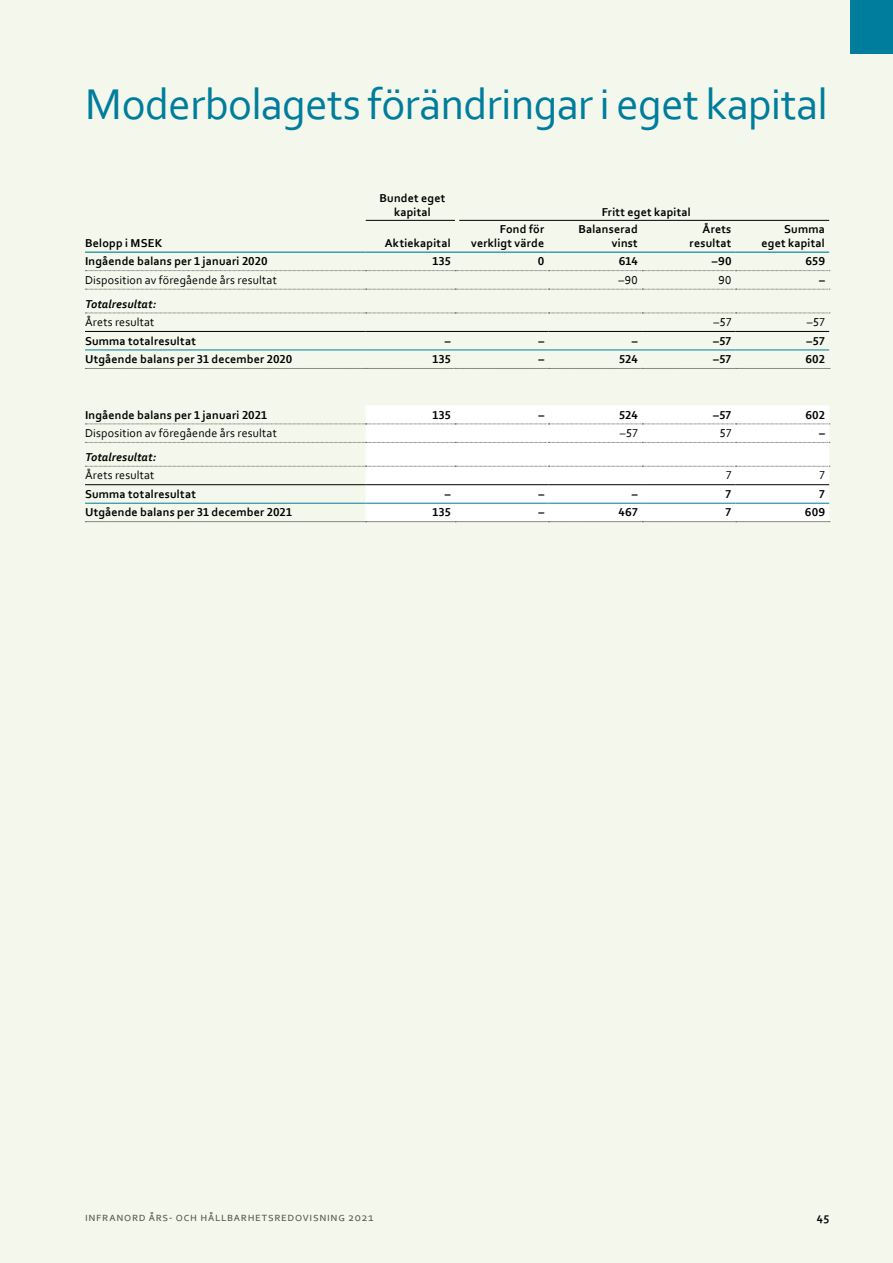
<style>
.page{position:relative;width:893px;height:1263px;background:#f4f8ec}
.page>*{position:absolute;margin:0;border:0;box-sizing:border-box;transform-origin:0 0}
.t1{font:45px "Corbel";letter-spacing:-.015em;color:#007d9c}
.t2{font:700 12px/13.5px "Corbel";letter-spacing:.015em;color:#000;text-align:right}
.t3{font:12px "Corbel";letter-spacing:.015em;color:#000}
.t4{font:12px "Corbel";letter-spacing:.05em;color:#57544b}
.t5{font:italic 700 12px "Corbel";letter-spacing:.005em;color:#000}
</style>
<div class="page">
<div style="left:850px;top:0;width:43px;height:54px;background:#007d9c"></div>
<div style="left:366px;top:405px;width:463px;height:116px;background:#fff"></div>
<svg style="left:85px;top:270px;width:745px;height:1px"></svg>
<svg style="left:85px;top:424px;width:745px;height:1px"></svg>
<svg style="left:85px;top:289px;width:745px;height:1px"></svg>
<svg style="left:85px;top:313px;width:745px;height:1px"></svg>
<svg style="left:85px;top:442px;width:745px;height:1px"></svg>
<svg style="left:85px;top:466px;width:745px;height:1px"></svg>
<hr style="left:85px;top:252px;width:281px;height:1px;background:#007d9c">
<hr style="left:366px;top:252px;width:89px;height:1px;background:#007d9c">
<hr style="left:455px;top:252px;width:94px;height:1px;background:#007d9c">
<hr style="left:549px;top:252px;width:93px;height:1px;background:#007d9c">
<hr style="left:642px;top:252px;width:94px;height:1px;background:#007d9c">
<hr style="left:736px;top:252px;width:93px;height:1px;background:#007d9c">
<hr style="left:85px;top:331px;width:281px;height:1px;background:#000">
<hr style="left:366px;top:331px;width:89px;height:1px;background:#000">
<hr style="left:455px;top:331px;width:94px;height:1px;background:#000">
<hr style="left:549px;top:331px;width:93px;height:1px;background:#000">
<hr style="left:642px;top:331px;width:94px;height:1px;background:#000">
<hr style="left:736px;top:331px;width:93px;height:1px;background:#000">
<hr style="left:85px;top:350px;width:281px;height:1px;background:#007d9c">
<hr style="left:366px;top:350px;width:89px;height:1px;background:#007d9c">
<hr style="left:455px;top:350px;width:94px;height:1px;background:#007d9c">
<hr style="left:549px;top:350px;width:93px;height:1px;background:#007d9c">
<hr style="left:642px;top:350px;width:94px;height:1px;background:#007d9c">
<hr style="left:736px;top:350px;width:93px;height:1px;background:#007d9c">
<svg style="left:85px;top:368px;width:745px;height:1px"></svg>
<hr style="left:85px;top:484px;width:281px;height:1px;background:#000">
<hr style="left:366px;top:484px;width:89px;height:1px;background:#000">
<hr style="left:455px;top:484px;width:94px;height:1px;background:#000">
<hr style="left:549px;top:484px;width:93px;height:1px;background:#000">
<hr style="left:642px;top:484px;width:94px;height:1px;background:#000">
<hr style="left:736px;top:484px;width:93px;height:1px;background:#000">
<hr style="left:85px;top:503px;width:281px;height:1px;background:#007d9c">
<hr style="left:366px;top:503px;width:89px;height:1px;background:#007d9c">
<hr style="left:455px;top:503px;width:94px;height:1px;background:#007d9c">
<hr style="left:549px;top:503px;width:93px;height:1px;background:#007d9c">
<hr style="left:642px;top:503px;width:94px;height:1px;background:#007d9c">
<hr style="left:736px;top:503px;width:93px;height:1px;background:#007d9c">
<svg style="left:85px;top:521px;width:745px;height:1px"></svg>
<hr style="left:366px;top:220px;width:89px;height:1px;background:#000">
<hr style="left:459px;top:220px;width:370px;height:1px;background:#000">
<h1 class="t1" style="left:85px;top:76px;width:744px">Moderbolagets förändringar i eget kapital</h1>
<p class="t2" style="left:380px;top:191px;width:67px;text-align:center">Bundet eget kapital</p>
<p class="t2" style="left:85px;top:236px;width:79px">Belopp i MSEK</p>
<p class="t2" style="left:385px;top:236px;width:67px">Aktiekapital</p>
<p class="t2" style="left:602px;top:205px;width:91px">Fritt eget kapital</p>
<p class="t2" style="left:471px;top:222px;width:75px">Fond för verkligt värde</p>
<p class="t2" style="left:578px;top:222px;width:61px">Balanserad vinst</p>
<p class="t2" style="left:690px;top:222px;width:43px">Årets resultat</p>
<p class="t2" style="left:761px;top:222px;width:65px">Summa eget kapital</p>
<p class="t2" style="left:85px;top:254px;width:184px">Ingående balans per 1 januari 2020</p>
<p class="t2" style="left:432px;top:254px;width:20px">135</p>
<p class="t2" style="left:538px;top:254px;width:8px">0</p>
<p class="t2" style="left:619px;top:254px;width:21px">614</p>
<p class="t2" style="left:712px;top:254px;width:21px">–90</p>
<p class="t2" style="left:805px;top:254px;width:21px">659</p>
<p class="t3" style="left:85px;top:272px;width:193px">Disposition av föregående års resultat</p>
<p class="t3" style="left:619px;top:272px;width:21px">–90</p>
<p class="t3" style="left:718px;top:272px;width:14px">90</p>
<p class="t2" style="left:819px;top:273px;width:7px">–</p>
<p class="t5" style="left:85px;top:296px;width:72px">Totalresultat:</p>
<p class="t3" style="left:85px;top:315px;width:71px">Årets resultat</p>
<p class="t3" style="left:713px;top:315px;width:19px">–57</p>
<p class="t3" style="left:807px;top:315px;width:19px">–57</p>
<p class="t2" style="left:85px;top:334px;width:112px">Summa totalresultat</p>
<p class="t2" style="left:445px;top:334px;width:7px">–</p>
<p class="t2" style="left:538px;top:334px;width:7px">–</p>
<p class="t2" style="left:632px;top:334px;width:7px">–</p>
<p class="t2" style="left:713px;top:334px;width:20px">–57</p>
<p class="t2" style="left:806px;top:334px;width:20px">–57</p>
<p class="t2" style="left:85px;top:352px;width:209px">Utgående balans per 31 december 2020</p>
<p class="t2" style="left:432px;top:352px;width:20px">135</p>
<p class="t2" style="left:538px;top:352px;width:7px">–</p>
<p class="t2" style="left:619px;top:352px;width:20px">524</p>
<p class="t2" style="left:713px;top:352px;width:20px">–57</p>
<p class="t2" style="left:805px;top:352px;width:21px">602</p>
<p class="t2" style="left:85px;top:408px;width:184px">Ingående balans per 1 januari 2021</p>
<p class="t2" style="left:432px;top:408px;width:20px">135</p>
<p class="t2" style="left:538px;top:408px;width:7px">–</p>
<p class="t2" style="left:619px;top:408px;width:20px">524</p>
<p class="t2" style="left:713px;top:408px;width:20px">–57</p>
<p class="t2" style="left:805px;top:408px;width:21px">602</p>
<p class="t3" style="left:85px;top:426px;width:193px">Disposition av föregående års resultat</p>
<p class="t3" style="left:620px;top:426px;width:19px">–57</p>
<p class="t3" style="left:720px;top:426px;width:13px">57</p>
<p class="t2" style="left:819px;top:426px;width:7px">–</p>
<p class="t5" style="left:85px;top:449px;width:72px">Totalresultat:</p>
<p class="t3" style="left:85px;top:468px;width:71px">Årets resultat</p>
<p class="t3" style="left:726px;top:468px;width:7px">7</p>
<p class="t3" style="left:819px;top:468px;width:7px">7</p>
<p class="t2" style="left:85px;top:487px;width:112px">Summa totalresultat</p>
<p class="t2" style="left:445px;top:487px;width:7px">–</p>
<p class="t2" style="left:538px;top:487px;width:7px">–</p>
<p class="t2" style="left:632px;top:487px;width:7px">–</p>
<p class="t2" style="left:726px;top:487px;width:7px">7</p>
<p class="t2" style="left:819px;top:487px;width:7px">7</p>
<p class="t2" style="left:85px;top:505px;width:208px">Utgående balans per 31 december 2021</p>
<p class="t2" style="left:432px;top:505px;width:20px">135</p>
<p class="t2" style="left:538px;top:505px;width:7px">–</p>
<p class="t2" style="left:619px;top:505px;width:21px">467</p>
<p class="t2" style="left:726px;top:505px;width:7px">7</p>
<p class="t2" style="left:805px;top:505px;width:22px">609</p>
<p class="t4" style="left:85px;top:1209px;width:290px">infranord års- och hållbarhetsredovisning 2021</p>
<p class="t2" style="left:817px;top:1210px;width:14px">45</p>
</div>
